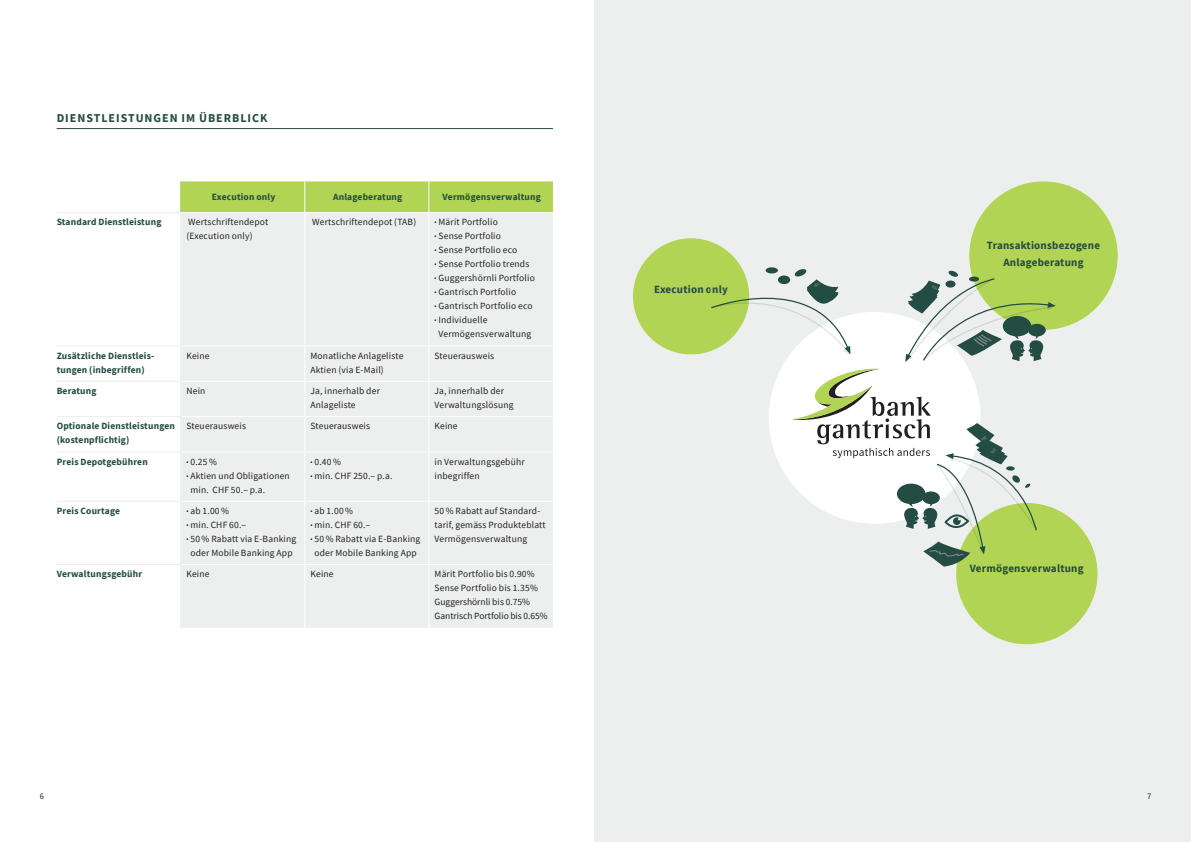
<style>
.page{position:relative;width:1191px;height:842px;background:#fff}
.page>*{position:absolute;margin:0;border:0;box-sizing:border-box;transform-origin:0 0}
.t1{font:700 12px "Source Sans Pro";letter-spacing:.08em;color:#234c43}
.t2{font:700 11px/17px "Source Sans Pro";letter-spacing:.02em;color:#234c43;text-align:center}
.t3{font:9.5px/14px "Source Sans Pro";letter-spacing:.02em;color:#231f20}
.t4{font:700 9.5px/14px "Source Sans Pro";letter-spacing:.02em;color:#234c43}
.t5{font:9.5px/14px "Source Sans Pro";color:#231f20}
.t6{font:8.5px "Source Sans Pro";color:#231f20}
.s1{font-size:7px}
</style>
<div class="page">
<div style="left:595px;top:0;width:596px;height:842px;background:#edefef"></div>
<div style="left:769px;top:312px;width:211px;height:212px;background:#fff;border-radius:50%"></div>
<div style="left:956px;top:503px;width:141px;height:141px;background:#b2d454;border-radius:50%"></div>
<div style="left:633px;top:238px;width:116px;height:116px;background:#b2d454;border-radius:50%"></div>
<div style="left:969px;top:181px;width:148px;height:149px;background:#b2d454;border-radius:50%"></div>
<svg style="left:765px;top:267px;width:13px;height:6px"></svg>
<hr style="left:57px;top:128px;width:496px;height:1px;background:#234c43">
<div style="left:181px;top:181px;width:372px;height:31px;background:#b2d454"></div>
<div style="left:181px;top:213px;width:372px;height:415px;background:#edefef"></div>
<hr style="left:304px;top:213px;width:1px;height:132px;background:#fff">
<hr style="left:428px;top:213px;width:1px;height:132px;background:#fff">
<hr style="left:304px;top:346px;width:1px;height:35px;background:#fff">
<hr style="left:428px;top:346px;width:1px;height:35px;background:#fff">
<hr style="left:304px;top:382px;width:1px;height:34px;background:#fff">
<hr style="left:428px;top:382px;width:1px;height:34px;background:#fff">
<hr style="left:304px;top:417px;width:1px;height:34px;background:#fff">
<hr style="left:428px;top:417px;width:1px;height:34px;background:#fff">
<hr style="left:304px;top:452px;width:1px;height:49px;background:#fff">
<hr style="left:428px;top:452px;width:1px;height:49px;background:#fff">
<hr style="left:304px;top:502px;width:1px;height:62px;background:#fff">
<hr style="left:428px;top:502px;width:1px;height:62px;background:#fff">
<hr style="left:304px;top:565px;width:1px;height:63px;background:#fff">
<hr style="left:428px;top:565px;width:1px;height:63px;background:#fff">
<hr style="left:181px;top:345px;width:124px;height:1px;background:#fff">
<hr style="left:305px;top:345px;width:124px;height:1px;background:#fff">
<hr style="left:429px;top:345px;width:124px;height:1px;background:#fff">
<hr style="left:181px;top:381px;width:124px;height:1px;background:#fff">
<hr style="left:305px;top:381px;width:124px;height:1px;background:#fff">
<hr style="left:429px;top:381px;width:124px;height:1px;background:#fff">
<hr style="left:181px;top:416px;width:124px;height:1px;background:#fff">
<hr style="left:305px;top:416px;width:124px;height:1px;background:#fff">
<hr style="left:429px;top:416px;width:124px;height:1px;background:#fff">
<hr style="left:181px;top:451px;width:124px;height:1px;background:#fff">
<hr style="left:305px;top:451px;width:124px;height:1px;background:#fff">
<hr style="left:429px;top:451px;width:124px;height:1px;background:#fff">
<hr style="left:181px;top:501px;width:124px;height:1px;background:#fff">
<hr style="left:305px;top:501px;width:124px;height:1px;background:#fff">
<hr style="left:429px;top:501px;width:124px;height:1px;background:#fff">
<hr style="left:181px;top:564px;width:124px;height:1px;background:#fff">
<hr style="left:305px;top:564px;width:124px;height:1px;background:#fff">
<hr style="left:429px;top:564px;width:124px;height:1px;background:#fff">
<hr style="left:304px;top:181px;width:1px;height:31px;background:#fff">
<hr style="left:428px;top:181px;width:1px;height:31px;background:#fff">
<hr style="left:180px;top:181px;width:1px;height:31px;background:#b2d454">
<hr style="left:57px;top:212px;width:124px;height:1px;background:#edefef">
<hr style="left:57px;top:345px;width:124px;height:1px;background:#edefef">
<hr style="left:57px;top:381px;width:124px;height:1px;background:#edefef">
<hr style="left:57px;top:416px;width:124px;height:1px;background:#edefef">
<hr style="left:57px;top:451px;width:124px;height:1px;background:#edefef">
<hr style="left:57px;top:501px;width:124px;height:1px;background:#edefef">
<hr style="left:57px;top:564px;width:124px;height:1px;background:#edefef">
<hr style="left:180px;top:213px;width:1px;height:132px;background:#edefef">
<hr style="left:180px;top:346px;width:1px;height:35px;background:#edefef">
<hr style="left:180px;top:382px;width:1px;height:34px;background:#edefef">
<hr style="left:180px;top:417px;width:1px;height:34px;background:#edefef">
<hr style="left:180px;top:452px;width:1px;height:49px;background:#edefef">
<hr style="left:180px;top:502px;width:1px;height:62px;background:#edefef">
<hr style="left:180px;top:565px;width:1px;height:63px;background:#edefef">
<svg style="left:710px;top:269px;width:140px;height:85px"></svg>
<svg style="left:905px;top:270px;width:151px;height:92px"></svg>
<svg style="left:792px;top:368px;width:245px;height:199px"></svg>
<p class="t1" style="left:57px;top:110px;width:212px">DIENSTLEISTUNGEN IM ÜBERBLICK</p>
<p class="t4" style="left:212px;top:190px;width:65px">Execution only</p>
<p class="t4" style="left:333px;top:190px;width:71px">Anlageberatung</p>
<p class="t4" style="left:442px;top:190px;width:100px">Vermögensverwaltung</p>
<p class="t4" style="left:57px;top:215px;width:106px">Standard Dienstleistung</p>
<p class="t3" style="left:186px;top:215px;width:83px">Wertschriftendepot (Execution only)</p>
<p class="t3" style="left:312px;top:215px;width:106px">Wertschriftendepot (TAB)</p>
<p class="t3" style="left:434px;top:215px;width:65px"><span class="s1">•</span> Märit Portfolio</p>
<p class="t3" style="left:434px;top:229px;width:68px"><span class="s1">•</span> Sense Portfolio</p>
<p class="t3" style="left:434px;top:243px;width:84px"><span class="s1">•</span> Sense Portfolio eco</p>
<p class="t3" style="left:434px;top:257px;width:96px"><span class="s1">•</span> Sense Portfolio trends</p>
<p class="t3" style="left:434px;top:271px;width:102px"><span class="s1">•</span> Guggershörnli Portfolio</p>
<p class="t3" style="left:434px;top:285px;width:83px"><span class="s1">•</span> Gantrisch Portfolio</p>
<p class="t3" style="left:434px;top:299px;width:99px"><span class="s1">•</span> Gantrisch Portfolio eco</p>
<p class="t3" style="left:438px;top:313px;width:94px;text-indent:-4px"><span class="s1">•</span> Individuelle<br>Vermögensverwaltung</p>
<p class="t4" style="left:57px;top:348px;width:98px">Zusätzliche Dienstleis&shy;tungen (inbegriffen)</p>
<p class="t3" style="left:186px;top:349px;width:25px">Keine</p>
<p class="t3" style="left:310px;top:349px;width:94px">Monatliche Anlageliste<br>Aktien (via E-Mail)</p>
<p class="t3" style="left:434px;top:349px;width:61px">Steuerausweis</p>
<p class="t4" style="left:57px;top:384px;width:41px">Beratung</p>
<p class="t3" style="left:186px;top:384px;width:20px">Nein</p>
<p class="t3" style="left:310px;top:384px;width:71px">Ja, innerhalb der<br>Anlageliste</p>
<p class="t3" style="left:434px;top:384px;width:80px">Ja, innerhalb der<br>Verwaltungslösung</p>
<p class="t4" style="left:57px;top:419px;width:120px">Optionale Dienstleistungen (kostenpflichtig)</p>
<p class="t3" style="left:186px;top:419px;width:61px">Steuerausweis</p>
<p class="t3" style="left:310px;top:419px;width:61px">Steuerausweis</p>
<p class="t3" style="left:434px;top:419px;width:25px">Keine</p>
<p class="t4" style="left:57px;top:454px;width:93px">Preis Depotgebühren</p>
<p class="t3" style="left:186px;top:454px;width:32px"><span class="s1">•</span> 0.25 %</p>
<p class="t3" style="left:190px;top:468px;width:101px;text-indent:-4px"><span class="s1">•</span> Aktien und Obligationen min. CHF 50.– p.a.</p>
<p class="t3" style="left:434px;top:454px;width:92px">in Verwaltungsgebühr inbegriffen</p>
<p class="t3" style="left:310px;top:454px;width:32px"><span class="s1">•</span> 0.40 %</p>
<p class="t3" style="left:310px;top:468px;width:83px"><span class="s1">•</span> min. CHF 250.– p.a.</p>
<p class="t4" style="left:57px;top:504px;width:65px">Preis Courtage</p>
<p class="t3" style="left:186px;top:504px;width:44px"><span class="s1">•</span> ab 1.00 %</p>
<p class="t3" style="left:186px;top:518px;width:61px"><span class="s1">•</span> min. CHF 60.–</p>
<p class="t3" style="left:186px;top:532px;width:111px;text-align:center"><span class="s1">•</span> 50 % Rabatt via E-Banking oder Mobile Banking App</p>
<p class="t3" style="left:310px;top:504px;width:44px"><span class="s1">•</span> ab 1.00 %</p>
<p class="t3" style="left:310px;top:518px;width:61px"><span class="s1">•</span> min. CHF 60.–</p>
<p class="t3" style="left:310px;top:532px;width:111px;text-align:center"><span class="s1">•</span> 50 % Rabatt via E-Banking oder Mobile Banking App</p>
<p class="t3" style="left:434px;top:504px;width:113px">50 % Rabatt auf Standard&shy;tarif, gemäss Produkteblatt<br>Vermögensverwaltung</p>
<p class="t4" style="left:57px;top:567px;width:87px">Verwaltungsgebühr</p>
<p class="t3" style="left:186px;top:567px;width:25px">Keine</p>
<p class="t3" style="left:310px;top:567px;width:25px">Keine</p>
<p class="t5" style="left:434px;top:567px;width:115px">Märit Portfolio bis 0.90%<br>Sense Portfolio bis 1.35%<br>Guggershörnli bis 0.75%<br>Gantrisch Portfolio bis 0.65%</p>
<p class="t2" style="left:654px;top:280px;width:75px">Execution only</p>
<p class="t2" style="left:987px;top:236px;width:115px">Transaktionsbezogene<br>Anlageberatung</p>
<p class="t2" style="left:969px;top:560px;width:115px">Vermögensverwaltung</p>
<p class="t6" style="left:40px;top:791px;width:6px">6</p>
<p class="t6" style="left:1147px;top:791px;width:6px">7</p>
</div>
